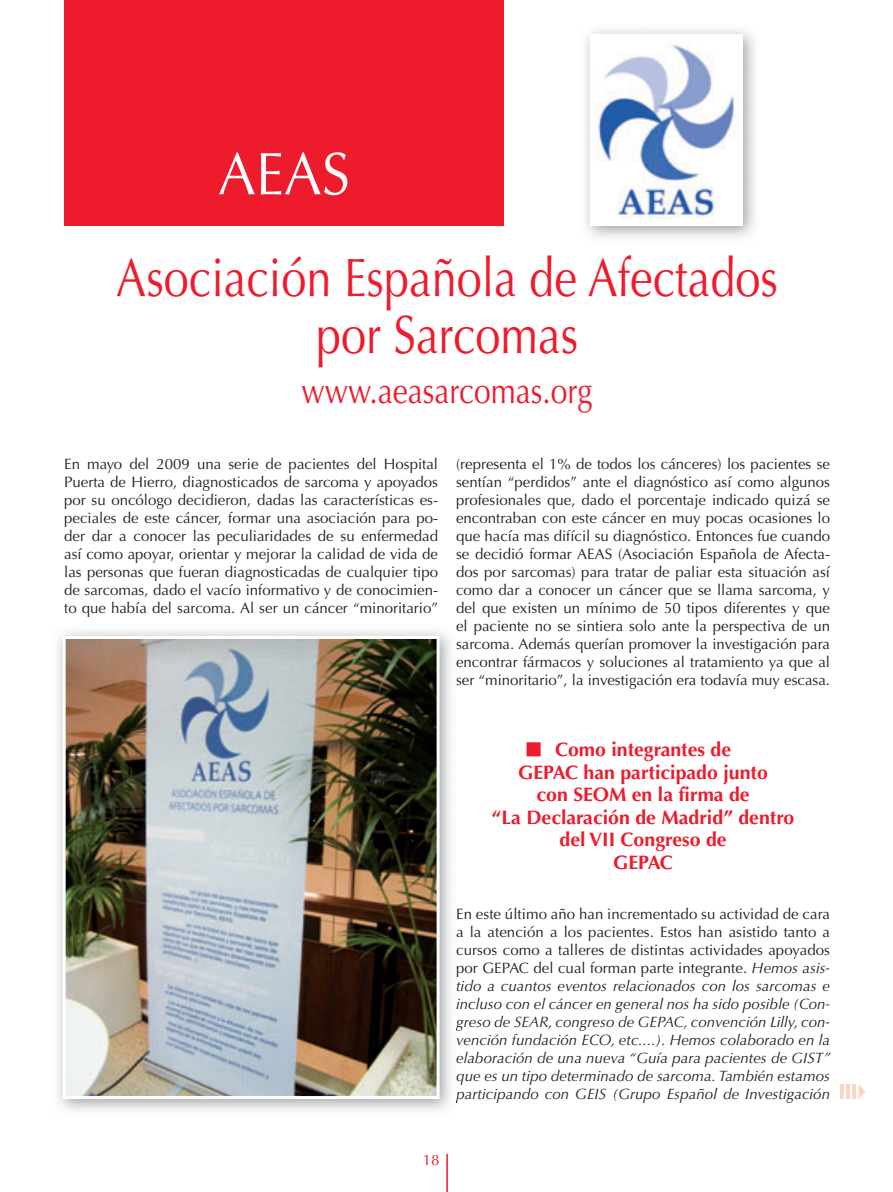
<style>
.page{position:relative;width:893px;height:1192px;background:#fff}
.page>*{position:absolute;margin:0;border:0;box-sizing:border-box;transform-origin:0 0}
.t1{font:60px "Optima LT Std";color:#fff;scale:.94 1}
.t2{font:54px/57px "Optima LT Std";color:#ee1b2c;text-align:center;scale:.83 1}
.t3{font:36px "Optima LT Std";color:#ee1b2c;scale:.83 1}
.t4{font:700 19.5px/22.5px "Optima LT Std";color:#ee1b2c;text-align:center}
.t5{font:15px/18px "Optima LT Std";color:#231f20;text-align:justify}
.t6{font:italic 15px/18px "Optima LT Std";letter-spacing:.005em;color:#231f20;text-align:justify}
.t7{font:15px "Optima LT Std";color:#ee1b2c}
.s1{font-style:normal}
</style>
<div class="page">
<hr style="left:446px;top:1153px;width:2px;height:38px;background:#ee1b2c">
<img style="left:57px;top:631px;width:399px;height:480px">
<svg style="left:455px;top:1087px;width:1px;height:15px"></svg>
<img style="left:67px;top:640px;width:368px;height:454px">
<div style="left:63px;top:636px;width:376px;height:462px;border:3px solid #fff"></div>
<div style="left:64px;top:0;width:439px;height:226px;background:#ee1b2c"></div>
<img style="left:594px;top:44px;width:142px;height:174px">
<div style="left:527px;top:743px;width:12px;height:12px;background:#ee1b2c"></div>
<div style="left:526px;top:742px;width:14px;height:14px;border:2px solid #ee1b2c"></div>
<hr style="left:840px;top:1083px;width:4px;height:15px;background:#fcd3c4">
<hr style="left:846px;top:1083px;width:3px;height:15px;background:#fcd3c4">
<hr style="left:852px;top:1083px;width:4px;height:15px;background:#fcd3c4">
<svg style="left:858px;top:1084px;width:7px;height:14px"></svg>
<h1 class="t1" style="left:218px;top:139px;width:142px">AEAS</h1>
<h2 class="t2" style="left:116px;top:250px;width:798px">Asociación Española de Afectados por Sarcomas</h2>
<h3 class="t3" style="left:301px;top:370px;width:352px">www.aeasarcomas.org</h3>
<p class="t5" style="left:64px;top:454px;width:375px">En mayo del 2009 una serie de pacientes del Hospital Puerta de Hierro, diagnosticados de sarcoma y apoyados por su oncólogo decidieron, dadas las características es&shy;peciales de este cáncer, formar una asociación para po&shy;der dar a conocer las peculiaridades de su enfermedad así como apoyar, orientar y mejorar la calidad de vida de las personas que fueran diagnosticadas de cualquier tipo de sarcomas, dado el vacío informativo y de conocimien&shy;to que había del sarcoma. Al ser un cáncer “minoritario”</p>
<p class="t5" style="left:456px;top:454px;width:375px">(representa el 1% de todos los cánceres) los pacientes se sentían “perdidos” ante el diagnóstico así como algunos profesionales que, dado el porcentaje indicado quizá se encontraban con este cáncer en muy pocas ocasiones lo que hacía mas difícil su diagnóstico. Entonces fue cuando se decidió formar AEAS (Asociación Española de Afecta&shy;dos por sarcomas) para tratar de paliar esta situación así como dar a conocer un cáncer que se llama sarcoma, y del que existen un mínimo de 50 tipos diferentes y que el paciente no se sintiera solo ante la perspectiva de un sarcoma. Además querían promover la investigación para encontrar fármacos y soluciones al tratamiento ya que al ser “minoritario”, la investigación era todavía muy escasa.</p>
<h3 class="t4" style="left:491px;top:738px;width:304px">Como integrantes de<br>GEPAC han participado junto<br>con SEOM en la firma de<br>“La Declaración de Madrid” dentro del VII Congreso de<br>GEPAC</h3>
<p class="t6" style="left:456px;top:904px;width:376px"><span class="s1">En este último año han incrementado su actividad de cara a la atención a los pacientes. Estos han asistido tanto a cursos como a talleres de distintas actividades apoyados por GEPAC del cual forman parte integrante.</span> Hemos asis&shy;tido a cuantos eventos relacionados con los sarcomas e incluso con el cáncer en general nos ha sido posible (Con&shy;greso de SEAR, congreso de GEPAC, convención Lilly, con&shy;vención fundación ECO, etc....). Hemos colaborado en la elaboración de una nueva “Guía para pacientes de GIST” que es un tipo determinado de sarcoma. También estamos participando con GEIS (Grupo Español de Investigación</p>
<p class="t7" style="left:422px;top:1150px;width:18px">18</p>
</div>
